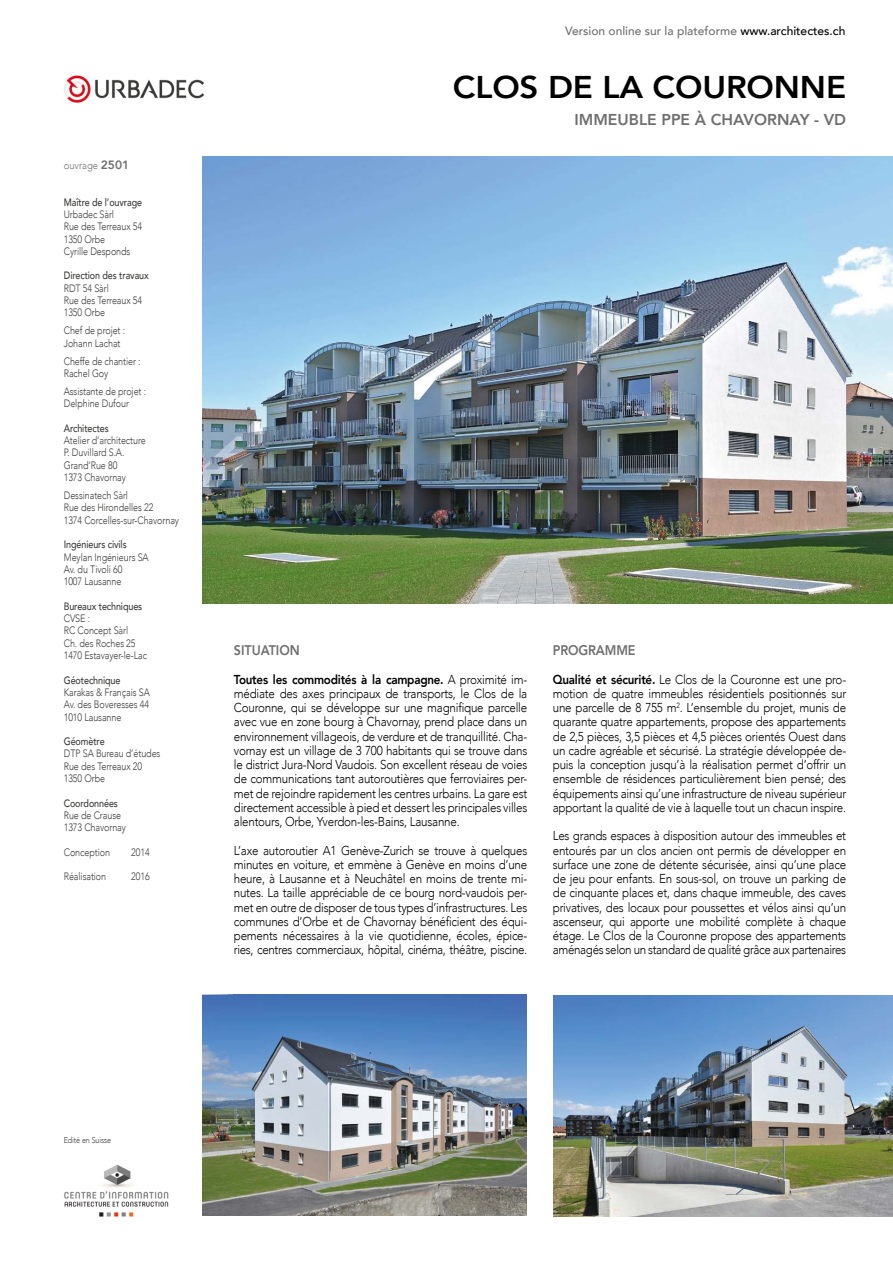
<style>
.page{position:relative;width:893px;height:1263px;background:#fff}
.page>*{position:absolute;margin:0;border:0;box-sizing:border-box;transform-origin:0 0}
.t1{font:800 31.35px "Avenir";letter-spacing:-.005em;color:#000;scale:1.05 1}
.t2{font:800 15.75px "Avenir";color:#706f6f}
.t3{font:800 13.95px "Avenir";letter-spacing:-.01em;color:#706f6f;scale:.9 1}
.t4{font:300 12.9px/14.2px "Avenir";letter-spacing:-.03em;color:#000;text-align:justify;scale:.9 1}
.t5{font:500 12px "Avenir";color:#706f6f}
.t6{font:300 10.65px/12.3px "Avenir";letter-spacing:-.01em;color:#3c3c3b;scale:.84 1}
.t7{font:500 10.65px "Avenir";letter-spacing:-.01em;color:#3c3c3b;scale:.84 1}
.t8{font:300 10.5px "Avenir";color:#706f6f;scale:.9 1}
.t9{font:300 8.55px "Avenir";letter-spacing:-.01em;color:#3c3c3b;scale:.84 1}
.s1{font-weight:800;font-size:12px}
.s2{color:#000}
.s3{font-weight:800}
</style>
<div class="page">
<img style="left:202px;top:157px;width:691px;height:446px">
<img style="left:64px;top:75px;width:141px;height:28px">
<img style="left:554px;top:995px;width:339px;height:221px">
<img style="left:202px;top:994px;width:324px;height:221px">
<img style="left:64px;top:1164px;width:105px;height:53px">
<p class="t8" style="left:64px;top:159px;width:74px">ouvrage <span class="s1">2501</span></p>
<p class="t7" style="left:64px;top:193px;width:95px">Maître de l’ouvrage</p>
<p class="t6" style="left:64px;top:208px;width:95px">Urbadec Sàrl<br>Rue des Terreaux 54<br>1350 Orbe<br>Cyrille Desponds</p>
<p class="t7" style="left:64px;top:266px;width:103px">Direction des travaux</p>
<p class="t6" style="left:64px;top:282px;width:95px">RDT 54 Sàrl<br>Rue des Terreaux 54<br>1350 Orbe</p>
<p class="t6" style="left:64px;top:324px;width:75px">Chef de projet :<br>Johann Lachat</p>
<p class="t6" style="left:64px;top:355px;width:93px">Cheffe de chantier :<br>Rachel Goy</p>
<p class="t6" style="left:64px;top:385px;width:99px">Assistante de projet :<br>Delphine Dufour</p>
<p class="t7" style="left:64px;top:419px;width:55px">Architectes</p>
<p class="t6" style="left:64px;top:434px;width:99px">Atelier d’architecture<br>P. Duvillard S.A.<br>Grand’Rue 80<br>1373 Chavornay</p>
<p class="t6" style="left:64px;top:489px;width:139px">Dessinatech Sàrl<br>Rue des Hirondelles 22<br>1374 Corcelles-sur-Chavornay</p>
<p class="t7" style="left:64px;top:535px;width:76px">Ingénieurs civils</p>
<p class="t6" style="left:64px;top:551px;width:103px">Meylan Ingénieurs SA<br>Av. du Tivoli 60<br>1007 Lausanne</p>
<p class="t7" style="left:64px;top:597px;width:95px">Bureaux techniques</p>
<p class="t6" style="left:64px;top:612px;width:101px">CVSE :<br>RC Concept Sàrl<br>Ch. des Roches 25<br>1470 Estavayer-le-Lac</p>
<p class="t7" style="left:64px;top:671px;width:69px">Géotechnique</p>
<p class="t6" style="left:64px;top:686px;width:104px;text-align:justify">Karakas &amp; Français SA Av. des Boveresses 44<br>1010 Lausanne</p>
<p class="t7" style="left:64px;top:732px;width:50px">Géomètre</p>
<p class="t6" style="left:64px;top:748px;width:117px">DTP SA Bureau d’études<br>Rue des Terreaux 20<br>1350 Orbe</p>
<p class="t7" style="left:64px;top:794px;width:66px">Coordonnées</p>
<p class="t6" style="left:64px;top:809px;width:76px">Rue de Crause<br>1373 Chavornay</p>
<p class="t6" style="left:64px;top:846px;width:57px">Conception</p>
<p class="t6" style="left:131px;top:846px;width:23px">2014</p>
<p class="t6" style="left:64px;top:871px;width:52px">Réalisation</p>
<p class="t6" style="left:131px;top:871px;width:23px">2016</p>
<p class="t5" style="left:565px;top:20px;width:282px">Version online sur la plateforme <span class="s2">www.architectes.ch</span></p>
<h1 class="t1" style="left:453px;top:63px;width:376px">CLOS DE LA COURONNE</h1>
<p class="t2" style="left:574px;top:107px;width:273px">IMMEUBLE PPE À CHAVORNAY - VD</p>
<p class="t3" style="left:234px;top:639px;width:75px">SITUATION</p>
<p class="t4" style="left:234px;top:672px;width:328px"><span class="s3">Toutes les commodités à la campagne.</span> A proximité im&shy;médiate des axes principaux de transports, le Clos de la Couronne, qui se développe sur une magnifique parcelle avec vue en zone bourg à Chavornay, prend place dans un environnement villageois, de verdure et de tranquillité. Cha&shy;vornay est un village de 3 700 habitants qui se trouve dans le district Jura-Nord Vaudois. Son excellent réseau de voies de communications tant autoroutières que ferroviaires per&shy;met de rejoindre rapidement les centres urbains. La gare est directement accessible à pied et dessert les principales villes alentours, Orbe, Yverdon-les-Bains, Lausanne.</p>
<p class="t4" style="left:234px;top:843px;width:328px">L’axe autoroutier A1 Genève-Zurich se trouve à quelques minutes en voiture, et emmène à Genève en moins d’une heure, à Lausanne et à Neuchâtel en moins de trente mi&shy;nutes. La taille appréciable de ce bourg nord-vaudois per&shy;met en outre de disposer de tous types d’infrastructures. Les communes d’Orbe et de Chavornay bénéficient des équi&shy;pements nécessaires à la vie quotidienne, écoles, épice&shy;ries, centres commerciaux, hôpital, cinéma, théâtre, piscine.</p>
<p class="t3" style="left:553px;top:639px;width:93px">PROGRAMME</p>
<p class="t4" style="left:553px;top:672px;width:328px"><span class="s3">Qualité et sécurité.</span> Le Clos de la Couronne est une pro&shy;motion de quatre immeubles résidentiels positionnés sur une parcelle de 8 755 m<sup>2</sup>. L’ensemble du projet, munis de quarante quatre appartements, propose des appartements de 2,5 pièces, 3,5 pièces et 4,5 pièces orientés Ouest dans un cadre agréable et sécurisé. La stratégie développée de&shy;puis la conception jusqu’à la réalisation permet d’offrir un ensemble de résidences particulièrement bien pensé; des équipements ainsi qu’une infrastructure de niveau supérieur apportant la qualité de vie à laquelle tout un chacun inspire.</p>
<p class="t4" style="left:553px;top:829px;width:328px">Les grands espaces à disposition autour des immeubles et entourés par un clos ancien ont permis de développer en surface une zone de détente sécurisée, ainsi qu’une place de jeu pour enfants. En sous-sol, on trouve un parking de de cinquante places et, dans chaque immeuble, des caves privatives, des locaux pour poussettes et vélos ainsi qu’un ascenseur, qui apporte une mobilité complète à chaque étage. Le Clos de la Couronne propose des appartements aménagés selon un standard de qualité grâce aux partenaires</p>
<p class="t9" style="left:64px;top:1135px;width:58px">Edité en Suisse</p>
</div>
